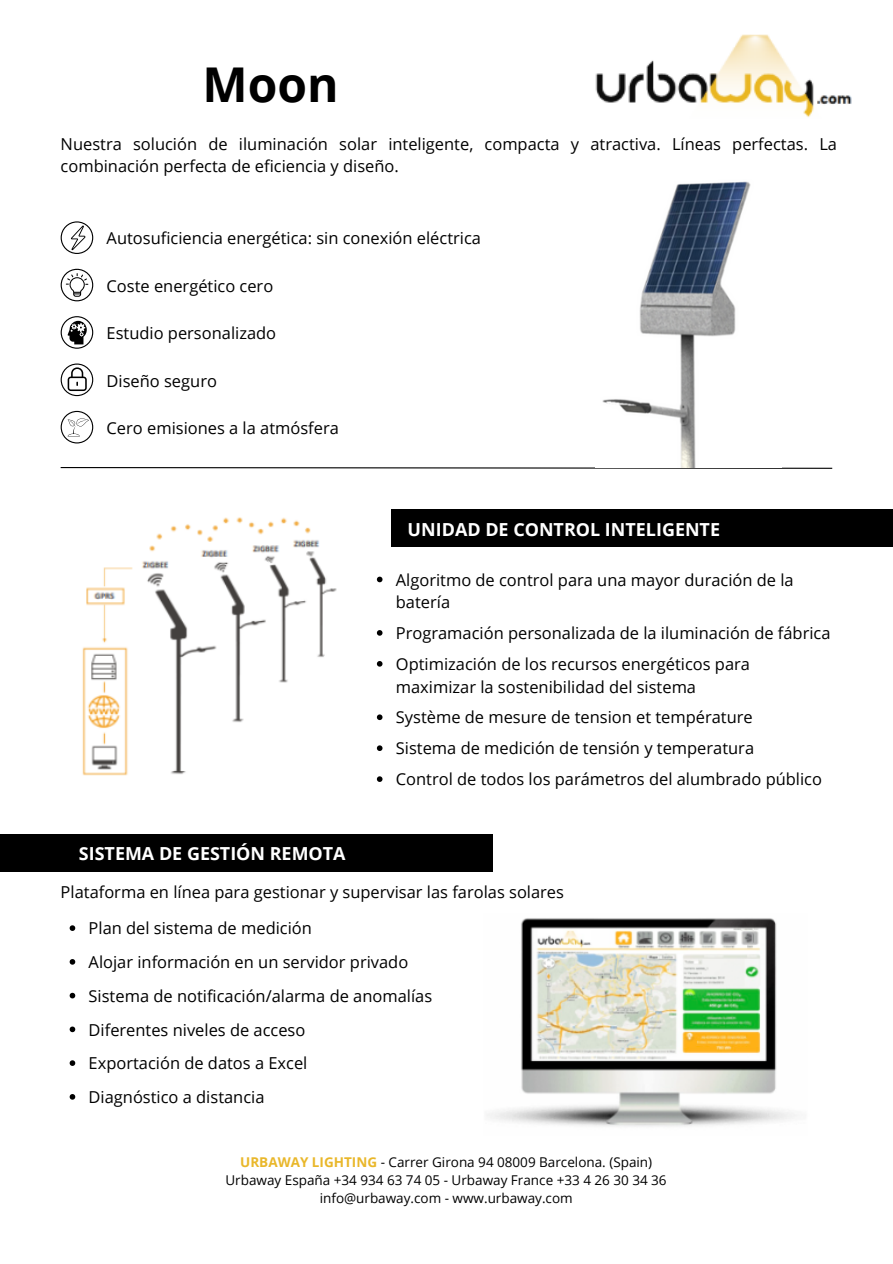
<style>
.page{position:relative;width:893px;height:1264px;background:#fff}
.page>*{position:absolute;margin:0;border:0;box-sizing:border-box;transform-origin:0 0}
.t1{font:700 48px "Open Sans";color:#000}
.t2{font:700 18px "Open Sans";color:#fff}
.t3{font:16.5px/22.5px "Open Sans";color:#000}
.t4{font:13.5px "Open Sans";color:#000}
.s1{font-weight:700;color:#e9b72a}
</style>
<div class="page">
<svg style="left:60px;top:467px;width:773px;height:2px"></svg>
<svg style="left:61px;top:363px;width:32px;height:33px"></svg>
<svg style="left:61px;top:269px;width:32px;height:32px"></svg>
<svg style="left:61px;top:221px;width:32px;height:33px"></svg>
<div style="left:391px;top:509px;width:501px;height:38px;background:#000"></div>
<div style="left:0;top:834px;width:493px;height:37px;background:#000"></div>
<svg style="left:61px;top:411px;width:32px;height:32px"></svg>
<svg style="left:61px;top:316px;width:32px;height:33px"></svg>
<img style="left:487px;top:918px;width:310px;height:209px">
<img style="left:82px;top:517px;width:255px;height:259px">
<img style="left:595px;top:34px;width:257px;height:84px">
<img style="left:602px;top:181px;width:149px;height:286px">
<svg style="left:377px;top:576px;width:5px;height:6px"></svg>
<svg style="left:377px;top:630px;width:5px;height:5px"></svg>
<svg style="left:377px;top:661px;width:5px;height:5px"></svg>
<svg style="left:377px;top:714px;width:5px;height:6px"></svg>
<svg style="left:377px;top:745px;width:5px;height:6px"></svg>
<svg style="left:377px;top:776px;width:5px;height:6px"></svg>
<svg style="left:70px;top:925px;width:5px;height:5px"></svg>
<svg style="left:70px;top:992px;width:5px;height:6px"></svg>
<svg style="left:70px;top:1026px;width:5px;height:6px"></svg>
<svg style="left:70px;top:1060px;width:5px;height:5px"></svg>
<svg style="left:70px;top:1094px;width:5px;height:5px"></svg>
<svg style="left:70px;top:959px;width:5px;height:5px"></svg>
<p class="t1" style="left:202px;top:51px;width:138px">Moon</p>
<p class="t3" style="left:61px;top:132px;width:777px">Nuestra solución de iluminación solar inteligente, compacta y atractiva. Líneas perfectas. La combinación perfecta de eficiencia y diseño.</p>
<p class="t3" style="left:107px;top:226px;width:376px">Autosuficiencia energética: sin conexión eléctrica</p>
<p class="t3" style="left:107px;top:274px;width:168px">Coste energético cero</p>
<p class="t3" style="left:107px;top:321px;width:171px">Estudio personalizado</p>
<p class="t3" style="left:107px;top:369px;width:112px">Diseño seguro</p>
<p class="t3" style="left:107px;top:416px;width:234px">Cero emisiones a la atmósfera</p>
<p class="t2" style="left:407px;top:517px;width:314px">UNIDAD DE CONTROL INTELIGENTE</p>
<p class="t3" style="left:396px;top:568px;width:399px">Algoritmo de control para una mayor duración de la batería</p>
<p class="t3" style="left:396px;top:621px;width:436px">Programación personalizada de la iluminación de fábrica</p>
<p class="t3" style="left:396px;top:652px;width:355px">Optimización de los recursos energéticos para maximizar la sostenibilidad del sistema</p>
<p class="t3" style="left:396px;top:705px;width:358px">Système de mesure de tension et température</p>
<p class="t3" style="left:396px;top:736px;width:360px">Sistema de medición de tensión y temperatura</p>
<p class="t3" style="left:396px;top:767px;width:427px">Control de todos los parámetros del alumbrado público</p>
<p class="t2" style="left:79px;top:840px;width:268px">SISTEMA DE GESTIÓN REMOTA</p>
<p class="t3" style="left:61px;top:880px;width:505px">Plataforma en línea para gestionar y supervisar las farolas solares</p>
<p class="t3" style="left:89px;top:916px;width:225px">Plan del sistema de medición</p>
<p class="t3" style="left:89px;top:950px;width:321px">Alojar información en un servidor privado</p>
<p class="t3" style="left:89px;top:984px;width:345px">Sistema de notificación/alarma de anomalías</p>
<p class="t3" style="left:89px;top:1017px;width:218px">Diferentes niveles de acceso</p>
<p class="t3" style="left:89px;top:1051px;width:220px">Exportación de datos a Excel</p>
<p class="t3" style="left:89px;top:1085px;width:177px">Diagnóstico a distancia</p>
<p class="t4" style="left:240px;top:1152px;width:413px"><span class="s1">URBAWAY LIGHTING</span> - Carrer Girona 94 08009 Barcelona. (Spain)</p>
<p class="t4" style="left:225px;top:1170px;width:442px">Urbaway España +34 934 63 74 05 - Urbaway France +33 4 26 30 34 36</p>
<p class="t4" style="left:320px;top:1188px;width:254px">info@urbaway.com - www.urbaway.com</p>
</div>
